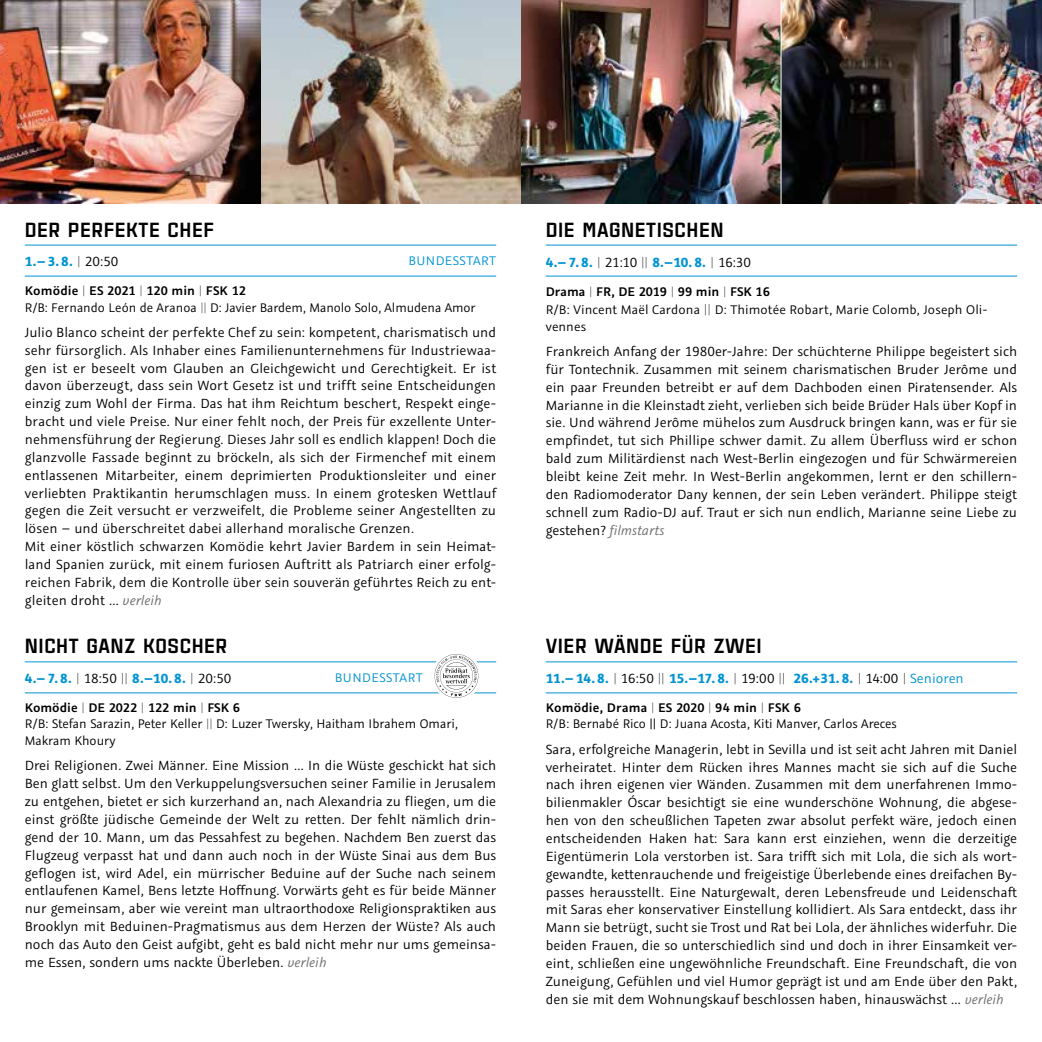
<style>
.page{position:relative;width:1042px;height:1042px;background:#fff}
.page>*{position:absolute;margin:0;border:0;box-sizing:border-box;transform-origin:0 0}
.t1{font:900 21px "Estricta";letter-spacing:.025em;color:#000}
.t2{font:14.88px/17.8px "Graublau Sans";letter-spacing:.005em;color:#000;text-align:justify}
.t3{font:700 14.88px "Graublau Sans";letter-spacing:-.005em;color:#0093d3}
.t4{font:14px/16.8px "Graublau Sans";color:#000}
.t5{font:14px "Graublau Sans";letter-spacing:.035em;color:#0093d3}
.s1{font-weight:200;color:#000}
.s2{font-weight:400;color:#000}
.s3{font-weight:600}
.s4{font-weight:200}
.s5{font-style:italic;color:#706f6f}
.s6{font-weight:200;font-size:14.88px}
.s7{font-weight:400}
</style>
<div class="page">
<hr style="left:25px;top:692px;width:471px;height:1px;background:#0093d3">
<hr style="left:25px;top:661px;width:471px;height:1px;background:#0093d3">
<hr style="left:25px;top:276px;width:471px;height:1px;background:#0093d3">
<hr style="left:25px;top:245px;width:471px;height:1px;background:#0093d3">
<svg style="left:434px;top:654px;width:44px;height:44px"></svg>
<hr style="left:546px;top:692px;width:471px;height:1px;background:#0093d3">
<hr style="left:546px;top:661px;width:471px;height:1px;background:#0093d3">
<hr style="left:546px;top:276px;width:471px;height:1px;background:#0093d3">
<hr style="left:546px;top:245px;width:471px;height:1px;background:#0093d3">
<img style="left:0;top:0;width:1042px;height:203px">
<hr style="left:260px;top:0;width:1px;height:210px;background:#fff">
<hr style="left:780px;top:0;width:1px;height:206px;background:#fff">
<h1 class="t1" style="left:25px;top:214px;width:191px">DER PERFEKTE CHEF</h1>
<h1 class="t1" style="left:546px;top:214px;width:179px">DIE MAGNETISCHEN</h1>
<p class="t3" style="left:25px;top:252px;width:95px">1.–3.8. <span class="s1">|</span> <span class="s2">20:50</span></p>
<p class="t5" style="left:408px;top:252px;width:89px">BUNDESSTART</p>
<p class="t3" style="left:546px;top:253px;width:207px">4.–7.8. <span class="s1">|</span> <span class="s2">21:10</span> <span class="s1">||</span> 8.–10.8. <span class="s1">|</span> <span class="s2">16:30</span></p>
<p class="t4" style="left:25px;top:282px;width:452px"><span class="s3">Komödie</span> <span class="s4">|</span> <span class="s3">ES 2021</span> <span class="s4">|</span> <span class="s3">120 min</span> <span class="s4">|</span> <span class="s3">FSK 12<br></span>R/B: Fernando León de Aranoa <span class="s4">||</span> D: Javier Bardem, Manolo Solo, Almudena Amor</p>
<p class="t2" style="left:25px;top:323px;width:473px;text-align:left">Julio Blanco scheint der perfekte Chef zu sein: kompetent, charismatisch und sehr fürsorglich. Als Inhaber eines Familienunternehmens für Industriewaa&shy;gen ist er beseelt vom Glauben an Gleichgewicht und Gerechtigkeit. Er ist davon überzeugt, dass sein Wort Gesetz ist und trifft seine Entscheidungen einzig zum Wohl der Firma. Das hat ihm Reichtum beschert, Respekt einge&shy;bracht und viele Preise. Nur einer fehlt noch, der Preis für exzellente Unter&shy;nehmensführung der Regierung. Dieses Jahr soll es endlich klappen! Doch die glanzvolle Fassade beginnt zu bröckeln, als sich der Firmenchef mit einem entlassenen Mitarbeiter, einem deprimierten Produktionsleiter und einer verliebten Praktikantin herumschlagen muss. In einem grotesken Wettlauf gegen die Zeit versucht er verzweifelt, die Probleme seiner Angestellten zu lösen – und überschreitet dabei allerhand moralische Grenzen.<br>Mit einer köstlich schwarzen Komödie kehrt Javier Bardem in sein Heimat&shy;land Spanien zurück, mit einem furiosen Auftritt als Patriarch einer erfolg&shy;reichen Fabrik, dem die Kontrolle über sein souverän geführtes Reich zu ent&shy;gleiten droht ... <span class="s5">verleih</span></p>
<p class="t4" style="left:546px;top:283px;width:443px;line-height:17.3px"><span class="s3">Drama</span> <span class="s4">|</span> <span class="s3">FR, DE 2019</span> <span class="s4">|</span> <span class="s3">99 min</span> <span class="s4">|</span> <span class="s3">FSK 16<br></span>R/B: Vincent Maël Cardona <span class="s6">||</span> D: Thimotée Robart, Marie Colomb, Joseph Oli&shy;vennes</p>
<p class="t2" style="left:546px;top:342px;width:473px">Frankreich Anfang der 1980er-Jahre: Der schüchterne Philippe begeistert sich für Tontechnik. Zusammen mit seinem charismatischen Bruder Jerôme und ein paar Freunden betreibt er auf dem Dachboden einen Piratensender. Als Marianne in die Kleinstadt zieht, verlieben sich beide Brüder Hals über Kopf in sie. Und während Jerôme mühelos zum Ausdruck bringen kann, was er für sie empfindet, tut sich Phillipe schwer damit. Zu allem Überfluss wird er schon bald zum Militärdienst nach West-Berlin eingezogen und für Schwärmereien bleibt keine Zeit mehr. In West-Berlin angekommen, lernt er den schillern&shy;den Radiomoderator Dany kennen, der sein Leben verändert. Philippe steigt schnell zum Radio-DJ auf. Traut er sich nun endlich, Marianne seine Liebe zu gestehen? <span class="s5">filmstarts</span></p>
<h1 class="t1" style="left:25px;top:631px;width:204px">NICHT GANZ KOSCHER</h1>
<h1 class="t1" style="left:546px;top:631px;width:218px">VIER WÄNDE FÜR ZWEI</h1>
<p class="t3" style="left:25px;top:669px;width:208px">4.–7.8. <span class="s1">|</span> <span class="s2">18:50</span> <span class="s1">||</span> 8.–10.8. <span class="s1">|</span> <span class="s2">20:50</span></p>
<p class="t5" style="left:335px;top:669px;width:89px">BUNDESSTART</p>
<p class="t4" style="left:25px;top:699px;width:435px"><span class="s3">Komödie</span> <span class="s4">|</span> <span class="s3">DE 2022</span> <span class="s4">|</span> <span class="s3">122 min</span> <span class="s4">|</span> <span class="s3">FSK 6<br></span>R/B: Stefan Sarazin, Peter Keller <span class="s4">||</span> D: Luzer Twersky, Haitham Ibrahem Omari,<br>Makram Khoury</p>
<p class="t2" style="left:25px;top:757px;width:473px">Drei Religionen. Zwei Männer. Eine Mission ... In die Wüste geschickt hat sich Ben glatt selbst. Um den Verkuppelungsversuchen seiner Familie in Jerusalem zu entgehen, bietet er sich kurzerhand an, nach Alexandria zu fliegen, um die einst größte jüdische Gemeinde der Welt zu retten. Der fehlt nämlich drin&shy;gend der 10. Mann, um das Pessahfest zu begehen. Nachdem Ben zuerst das Flugzeug verpasst hat und dann auch noch in der Wüste Sinai aus dem Bus geflogen ist, wird Adel, ein mürrischer Beduine auf der Suche nach seinem entlaufenen Kamel, Bens letzte Hoffnung. Vorwärts geht es für beide Männer nur gemeinsam, aber wie vereint man ultraorthodoxe Religionspraktiken aus Brooklyn mit Beduinen-Pragmatismus aus dem Herzen der Wüste? Als auch noch das Auto den Geist aufgibt, geht es bald nicht mehr nur ums gemeinsa&shy;me Essen, sondern ums nackte Überleben. <span class="s5">verleih</span></p>
<p class="t3" style="left:546px;top:669px;width:419px">11.–14.8. <span class="s1">|</span> <span class="s2">16:50</span> <span class="s1">||</span> 15.–17.8. <span class="s1">|</span> <span class="s2">19:00</span> <span class="s1">||</span> 26.+31.8. <span class="s1">|</span> <span class="s2">14:00</span> <span class="s1">|</span> <span class="s7">Senioren</span></p>
<p class="t4" style="left:546px;top:699px;width:352px"><span class="s3">Komödie, Drama</span> <span class="s4">|</span> <span class="s3">ES 2020</span> <span class="s4">|</span> <span class="s3">94 min</span> <span class="s4">|</span> <span class="s3">FSK 6<br></span>R/B: Bernabé Rico || D: Juana Acosta, Kiti Manver, Carlos Areces</p>
<p class="t2" style="left:546px;top:740px;width:473px">Sara, erfolgreiche Managerin, lebt in Sevilla und ist seit acht Jahren mit Daniel verheiratet. Hinter dem Rücken ihres Mannes macht sie sich auf die Suche nach ihren eigenen vier Wänden. Zusammen mit dem unerfahrenen Immo&shy;bilienmakler Óscar besichtigt sie eine wunderschöne Wohnung, die abgese&shy;hen von den scheußlichen Tapeten zwar absolut perfekt wäre, jedoch einen entscheidenden Haken hat: Sara kann erst einziehen, wenn die derzeitige Eigentümerin Lola verstorben ist. Sara trifft sich mit Lola, die sich als wort&shy;gewandte, kettenrauchende und freigeistige Überlebende eines dreifachen By&shy;passes herausstellt. Eine Naturgewalt, deren Lebensfreude und Leidenschaft mit Saras eher konservativer Einstellung kollidiert. Als Sara entdeckt, dass ihr Mann sie betrügt, sucht sie Trost und Rat bei Lola, der ähnliches widerfuhr. Die beiden Frauen, die so unterschiedlich sind und doch in ihrer Einsamkeit ver&shy;eint, schließen eine ungewöhnliche Freundschaft. Eine Freundschaft, die von Zuneigung, Gefühlen und viel Humor geprägt ist und am Ende über den Pakt, den sie mit dem Wohnungskauf beschlossen haben, hinauswächst ... <span class="s5">verleih</span></p>
</div>
